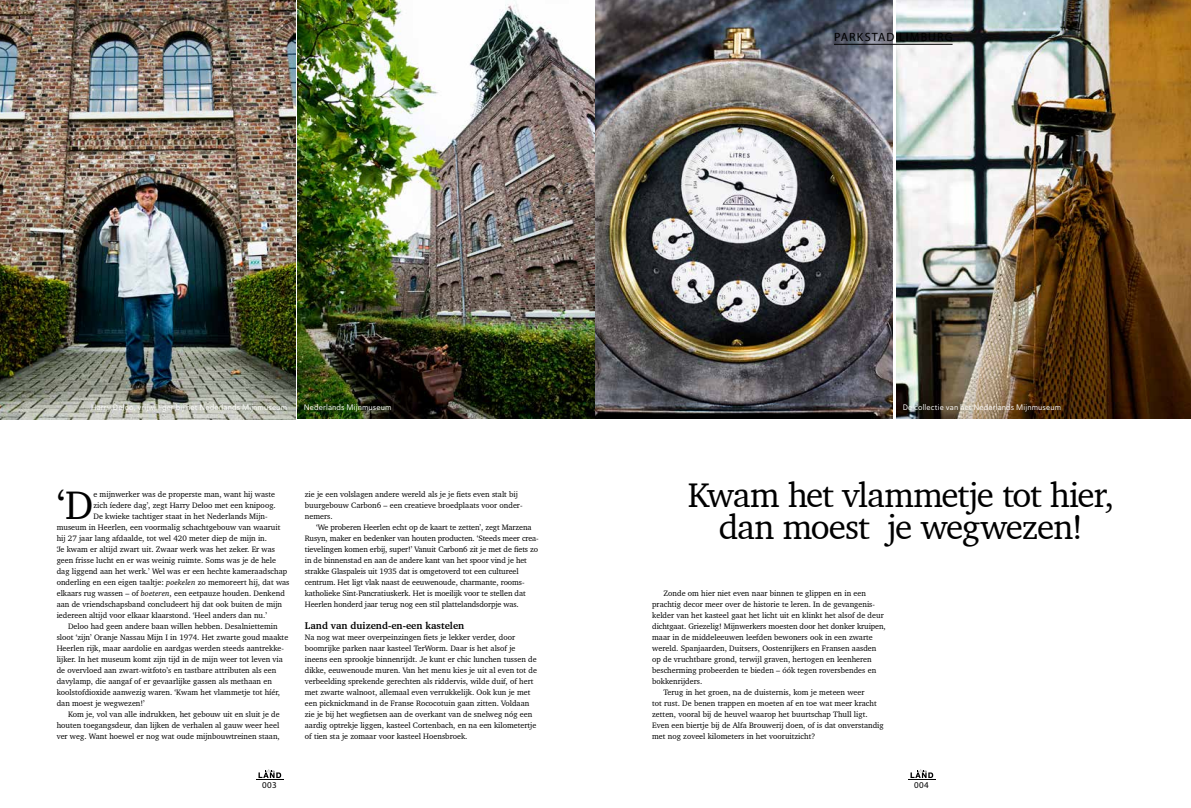
<style>
.page{position:relative;width:1191px;height:808px;background:#fff}
.page>*{position:absolute;margin:0;border:0;box-sizing:border-box;transform-origin:0 0}
.t1{font:40.8px "Charter BT Pro";color:#000}
.t2{font:35px/32px "Charter BT Pro";letter-spacing:-.035em;color:#000;text-align:center}
.t3{font:12px "Myriad Pro";letter-spacing:.09em;color:#000}
.t4{font:700 10px "Charter BT Pro";letter-spacing:.005em;color:#000}
.t5{font:9px "Myriad Pro";letter-spacing:.05em;color:#000}
.t6{font:8px/11px "Charter BT Pro";letter-spacing:.005em;color:#000}
.t7{font:8px "Haboro Soft Nor Reg";letter-spacing:.015em;color:#fff}
.s1{font-style:italic}
</style>
<div class="page">
<img style="left:298px;top:0;width:594px;height:419px">
<img style="left:896px;top:0;width:295px;height:419px">
<img style="left:0;top:0;width:295px;height:419px">
<hr style="left:834px;top:44px;width:118px;height:1px;background:#000">
<svg style="left:256px;top:769px;width:27px;height:11px"></svg>
<svg style="left:908px;top:769px;width:27px;height:11px"></svg>
<h3 class="t3" style="left:834px;top:30px;width:120px">PARKSTAD LIMBURG</h3>
<p class="t7" style="left:91px;top:402px;width:197px">Harry Deloo, vrijwilliger bij het Nederlands Mijnmuseum</p>
<p class="t7" style="left:304px;top:402px;width:89px">Nederlands Mijnmuseum</p>
<p class="t7" style="left:902px;top:402px;width:160px">De collectie van het Nederlands Mijnmuseum</p>
<h1 class="t1" style="left:57px;top:479px;width:38px">‘D</h1>
<p class="t6" style="left:93px;top:488px;width:183px">e mijnwerker was de properste man, want hij waste</p>
<p class="t6" style="left:93px;top:499px;width:184px">zich íedere dag’, zegt Harry Deloo met een knipoog.</p>
<p class="t6" style="left:93px;top:510px;width:176px">De kwieke tachtiger staat in het Nederlands Mijn-</p>
<p class="t6" style="left:57px;top:521px;width:225px">museum in Heerlen, een voormalig schachtgebouw van waaruit</p>
<p class="t6" style="left:57px;top:532px;width:212px">hij 27 jaar lang afdaalde, tot wel 420 meter diep de mijn in.</p>
<p class="t6" style="left:57px;top:543px;width:220px">‘Je kwam er altijd zwart uit. Zwaar werk was het zeker. Er was</p>
<p class="t6" style="left:57px;top:554px;width:221px">geen frisse lucht en er was weinig ruimte. Soms was je de hele</p>
<p class="t6" style="left:57px;top:565px;width:232px">dag liggend aan het werk.’ Wel was er een hechte kameraadschap</p>
<p class="t6" style="left:57px;top:576px;width:234px">onderling en een eigen taaltje: <span class="s1">poekelen</span> zo memoreert hij, dat was</p>
<p class="t6" style="left:57px;top:587px;width:230px">elkaars rug wassen – of <span class="s1">boeteren</span>, een eetpauze houden. Denkend</p>
<p class="t6" style="left:57px;top:598px;width:227px">aan de vriendschapsband concludeert hij dat ook buiten de mijn</p>
<p class="t6" style="left:57px;top:609px;width:212px">iedereen altijd voor elkaar klaarstond. ‘Heel anders dan nu.’</p>
<p class="t6" style="left:68px;top:620px;width:211px">Deloo had geen andere baan willen hebben. Desalniettemin</p>
<p class="t6" style="left:57px;top:631px;width:233px">sloot ‘zijn’ Oranje Nassau Mijn I in 1974. Het zwarte goud maakte</p>
<p class="t6" style="left:57px;top:642px;width:229px">Heerlen rijk, maar aardolie en aardgas werden steeds aantrekke-</p>
<p class="t6" style="left:57px;top:653px;width:228px">lijker. In het museum komt zijn tijd in de mijn weer tot leven via</p>
<p class="t6" style="left:57px;top:664px;width:221px">de overvloed aan zwart-witfoto’s en tastbare attributen als een</p>
<p class="t6" style="left:57px;top:675px;width:217px">davylamp, die aangaf of er gevaarlijke gassen als methaan en</p>
<p class="t6" style="left:57px;top:686px;width:225px">koolstofdioxide aanwezig waren. ‘Kwam het vlammetje tot híér,</p>
<p class="t6" style="left:57px;top:697px;width:90px">dan moest je wegwezen!’</p>
<p class="t6" style="left:68px;top:708px;width:213px">Kom je, vol van alle indrukken, het gebouw uit en sluit je de</p>
<p class="t6" style="left:57px;top:719px;width:224px">houten toegangsdeur, dan lijken de verhalen al gauw weer heel</p>
<p class="t6" style="left:57px;top:730px;width:225px">ver weg. Want hoewel er nog wat oude mijnbouwtreinen staan,</p>
<p class="t6" style="left:305px;top:488px;width:219px">zie je een volslagen andere wereld als je je fiets even stalt bij buurgebouw Carbon6 – een creatieve broedplaats voor onder&shy;nemers.</p>
<p class="t6" style="left:305px;top:521px;width:235px;text-indent:11px">‘We proberen Heerlen echt op de kaart te zetten’, zegt Marzena Rusyn, maker en bedenker van houten producten. ‘Steeds meer crea&shy;tievelingen komen erbij, super!’ Vanuit Carbon6 zit je met de fiets zo in de binnenstad en aan de andere kant van het spoor vind je het strakke Glaspaleis uit 1935 dat is omgetoverd tot een cultureel centrum. Het ligt vlak naast de eeuwenoude, charmante, rooms&shy;katholieke Sint-Pancratiuskerk. Het is moeilijk voor te stellen dat Heerlen honderd jaar terug nog een stil plattelandsdorpje was.</p>
<p class="t4" style="left:305px;top:619px;width:161px">Land van duizend-en-een kastelen</p>
<p class="t6" style="left:305px;top:631px;width:234px">Na nog wat meer overpeinzingen fiets je lekker verder, door boomrijke parken naar kasteel TerWorm. Daar is het alsof je ineens een sprookje binnenrijdt. Je kunt er chic lunchen tussen de dikke, eeuwenoude muren. Van het menu kies je uit al even tot de verbeelding sprekende gerechten als riddervis, wilde duif, of hert met zwarte walnoot, allemaal even verrukkelijk. Ook kun je met een picknickmand in de Franse Rococotuin gaan zitten. Voldaan zie je bij het wegfietsen aan de overkant van de snelweg nóg een aardig optrekje liggen, kasteel Cortenbach, en na een kilometertje of tien sta je zomaar voor kasteel Hoensbroek.</p>
<h2 class="t2" style="left:688px;top:479px;width:428px">Kwam het vlammetje tot hier, dan moest je wegwezen!</h2>
<p class="t6" style="left:663px;top:587px;width:204px">Zonde om hier niet even naar binnen te glippen en in een</p>
<p class="t6" style="left:652px;top:598px;width:224px">prachtig decor meer over de historie te leren. In de gevangenis-</p>
<p class="t6" style="left:652px;top:609px;width:233px">kelder van het kasteel gaat het licht uit en klinkt het alsof de deur</p>
<p class="t6" style="left:652px;top:620px;width:235px">dichtgaat. Griezelig! Mijnwerkers moesten door het donker kruipen,</p>
<p class="t6" style="left:652px;top:631px;width:222px">maar in de middeleeuwen leefden bewoners ook in een zwarte</p>
<p class="t6" style="left:652px;top:642px;width:226px">wereld. Spanjaarden, Duitsers, Oostenrijkers en Fransen aasden</p>
<p class="t6" style="left:652px;top:653px;width:221px">op de vruchtbare grond, terwijl graven, hertogen en leenheren</p>
<p class="t6" style="left:652px;top:664px;width:225px">bescherming probeerden te bieden – óók tegen roversbendes en</p>
<p class="t6" style="left:652px;top:675px;width:52px">bokkenrijders.</p>
<p class="t6" style="left:663px;top:686px;width:202px">Terug in het groen, na de duisternis, kom je meteen weer</p>
<p class="t6" style="left:652px;top:697px;width:226px">tot rust. De benen trappen en moeten af en toe wat meer kracht</p>
<p class="t6" style="left:652px;top:708px;width:217px">zetten, vooral bij de heuvel waarop het buurtschap Thull ligt.</p>
<p class="t6" style="left:652px;top:719px;width:233px">Even een biertje bij de Alfa Brouwerij doen, of is dat onverstandig</p>
<p class="t6" style="left:652px;top:730px;width:165px">met nog zoveel kilometers in het vooruitzicht?</p>
<p class="t5" style="left:262px;top:779px;width:16px">003</p>
<p class="t5" style="left:914px;top:779px;width:16px">004</p>
</div>
